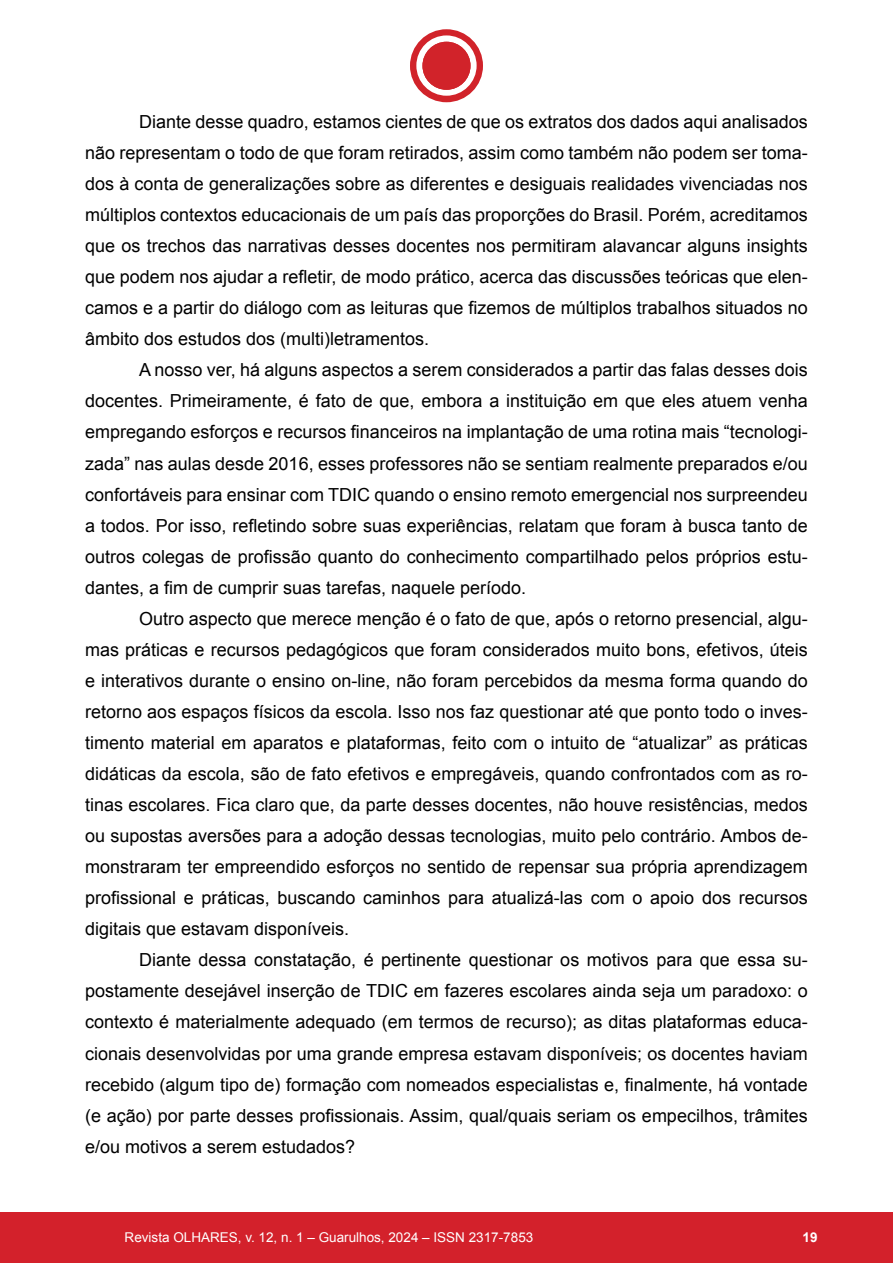
<style>
.page{position:relative;width:893px;height:1263px;background:#fff}
.page>*{position:absolute;margin:0;border:0;box-sizing:border-box;transform-origin:0 0}
.t1{font:18px/31px "Arial";color:#000;text-align:justify}
.t2{font:13.5px "Arial";color:#fff}
.t3{font:700 13.5px "Arial";color:#fff}
</style>
<div class="page">
<div style="left:0;top:1212px;width:893px;height:51px;background:#d3212b"></div>
<div style="left:410px;top:29px;width:73px;height:73px;background:#d1232a;border-radius:50%"></div>
<svg style="left:416px;top:35px;width:61px;height:61px"></svg>
<div style="left:422px;top:42px;width:48px;height:48px;background:#d1232a;border-radius:50%"></div>
<p class="t1" style="left:85px;top:106px;width:724px;text-indent:54px">Diante desse quadro, estamos cientes de que os extratos dos dados aqui analisados não representam o todo de que foram retirados, assim como também não podem ser toma&shy;dos à conta de generalizações sobre as diferentes e desiguais realidades vivenciadas nos múltiplos contextos educacionais de um país das proporções do Brasil. Porém, acreditamos que os trechos das narrativas desses docentes nos permitiram alavancar alguns insights que podem nos ajudar a refletir, de modo prático, acerca das discussões teóricas que elen&shy;camos e a partir do diálogo com as leituras que fizemos de múltiplos trabalhos situados no âmbito dos estudos dos (multi)letramentos.</p>
<p class="t1" style="left:85px;top:355px;width:724px;text-indent:54px">A nosso ver, há alguns aspectos a serem considerados a partir das falas desses dois docentes. Primeiramente, é fato de que, embora a instituição em que eles atuem venha empregando esforços e recursos financeiros na implantação de uma rotina mais “tecnologi&shy;zada” nas aulas desde 2016, esses professores não se sentiam realmente preparados e/ou confortáveis para ensinar com TDIC quando o ensino remoto emergencial nos surpreendeu a todos. Por isso, refletindo sobre suas experiências, relatam que foram à busca tanto de outros colegas de profissão quanto do conhecimento compartilhado pelos próprios estu&shy;dantes, a fim de cumprir suas tarefas, naquele período.</p>
<p class="t1" style="left:85px;top:603px;width:724px;text-indent:54px">Outro aspecto que merece menção é o fato de que, após o retorno presencial, algu&shy;mas práticas e recursos pedagógicos que foram considerados muito bons, efetivos, úteis e interativos durante o ensino on-line, não foram percebidos da mesma forma quando do retorno aos espaços físicos da escola. Isso nos faz questionar até que ponto todo o inves&shy;timento material em aparatos e plataformas, feito com o intuito de “atualizar” as práticas didáticas da escola, são de fato efetivos e empregáveis, quando confrontados com as ro&shy;tinas escolares. Fica claro que, da parte desses docentes, não houve resistências, medos ou supostas aversões para a adoção dessas tecnologias, muito pelo contrário. Ambos de&shy;monstraram ter empreendido esforços no sentido de repensar sua própria aprendizagem profissional e práticas, buscando caminhos para atualizá-las com o apoio dos recursos digitais que estavam disponíveis.</p>
<p class="t1" style="left:85px;top:945px;width:724px;text-indent:54px">Diante dessa constatação, é pertinente questionar os motivos para que essa su&shy;postamente desejável inserção de TDIC em fazeres escolares ainda seja um paradoxo: o contexto é materialmente adequado (em termos de recurso); as ditas plataformas educa&shy;cionais desenvolvidas por uma grande empresa estavam disponíveis; os docentes haviam recebido (algum tipo de) formação com nomeados especialistas e, finalmente, há vontade (e ação) por parte desses profissionais. Assim, qual/quais seriam os empecilhos, trâmites e/ou motivos a serem estudados?</p>
<p class="t2" style="left:125px;top:1229px;width:410px">Revista OLHARES, v. 12, n. 1 – Guarulhos, 2024 – ISSN 2317-7853</p>
<p class="t3" style="left:802px;top:1228px;width:17px">19</p>
</div>
